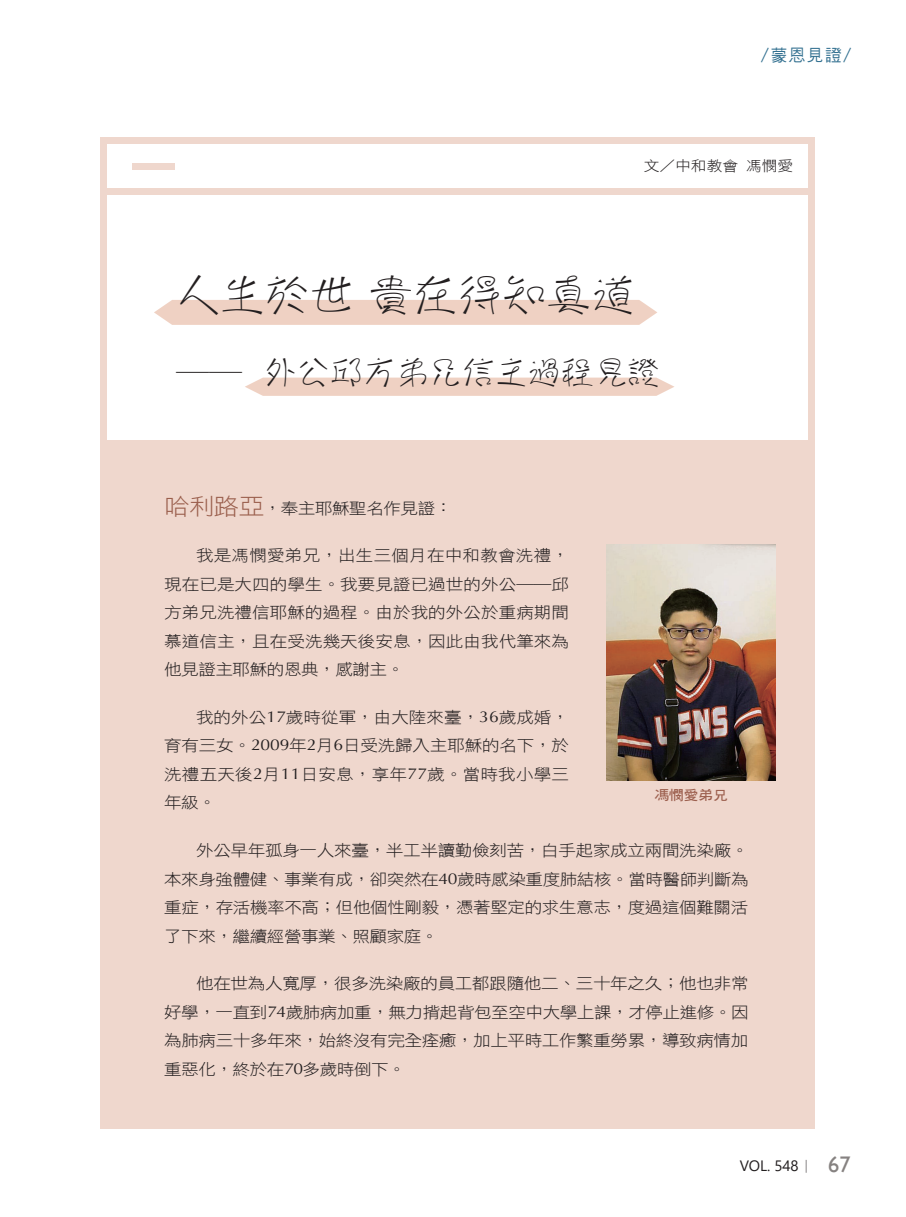
<style>
.page{position:relative;width:906px;height:1217px;background:#fff}
.page>*{position:absolute;margin:0;border:0;box-sizing:border-box;transform-origin:0 0}
.題目_凝書體{font:43.05px "DF Hui Sa W2 WINP BF";color:#231f20}
.題目_凝書體-2{font:31.95px "DF Hui Sa W2 WINP BF";color:#231f20}
.專欄{font:16.5px "DF Hei W5 WIN BF";color:#327090}
.Normal-首段{font:15.75px/28.5px "DF Hei W3 WIN BF";letter-spacing:-.02em;color:#231f20;text-align:justify;scale:1.11 1}
.t1{font:15px "Segoe UI";color:#231f20}
.作者{font:14.1px "DF Hei W3 WIN BF";color:#231f20;scale:1.11 1}
.圖說_大{font:13.5px "DF Hei W7 WIN BF";letter-spacing:-.025em;color:#9c5f4e;scale:1.11 1}
.s1{font-size:22.95px;color:#9a5f4d}
.s2{font-family:"Optima"}
.s3{font-family:"Adobe Ming Std";font-weight:300}
.s4{font-family:"Gill Sans";font-size:22.5px;color:#868281}
</style>
<div class="page">
<div style="left:100px;top:440px;width:714px;height:688px;background:#efd7cd"></div>
<div style="left:100px;top:137px;width:714px;height:7px;background:#efd7cd"></div>
<div style="left:100px;top:188px;width:714px;height:7px;background:#efd7cd"></div>
<div style="left:133px;top:163px;width:42px;height:6px;background:#efd7cd"></div>
<div style="left:808px;top:137px;width:6px;height:303px;background:#efd7cd"></div>
<div style="left:100px;top:137px;width:6px;height:303px;background:#efd7cd"></div>
<svg style="left:245px;top:377px;width:429px;height:19px;background:#f0d4c7"></svg>
<div style="left:154px;top:300px;width:503px;height:25px;background:#efd1c3"></div>
<img style="left:606px;top:544px;width:169px;height:236px">
<p class="專欄" style="left:760px;top:47px;width:92px">/蒙恩見證/</p>
<p class="作者" style="left:643px;top:159px;width:136px">文／中和教會 馮憫愛</p>
<p class="題目_凝書體" style="left:176px;top:273px;width:461px">人生於世 貴在得知真道</p>
<p class="題目_凝書體-2" style="left:176px;top:356px;width:485px">── 外公邱方弟兄信主過程見證</p>
<p class="Normal-首段" style="left:164px;top:494px;width:261px"><span class="s1">哈利路亞</span>，奉主耶穌聖名作見證：</p>
<p class="Normal-首段" style="left:164px;top:541px;width:366px;text-indent:32px">我是馮憫愛弟兄，出生三個月在中和教會洗禮，現在已是大四的學生。我要見證已過世的外公――邱方弟兄洗禮信耶穌的過程。由於我的外公於重病期間慕道信主，且在受洗幾天後安息，因此由我代筆來為他見證主耶穌的恩典，感謝主。</p>
<p class="Normal-首段" style="left:164px;top:702px;width:366px;text-indent:32px">我的外公<span class="s2">17</span>歲時從軍，由大陸來臺，<span class="s2">36</span>歲成婚，育有三女。<span class="s2">2009</span>年<span class="s2">2</span>月<span class="s2">6</span>日受洗歸入主耶穌的名下，於洗禮五天後<span class="s2">2</span>月<span class="s2">11</span>日安息，享年<span class="s2">77</span>歲。當時我小學三年級。</p>
<p class="Normal-首段" style="left:164px;top:835px;width:528px;text-indent:32px">外公早年孤身一人來臺，半工半讀勤儉刻苦，白手起家成立兩間洗染廠。本來身強體健、事業有成，卻突然在<span class="s2">40</span>歲時感染重度肺結核。當時醫師判斷為重症，存活機率不高；但他個性剛毅，憑著堅定的求生意志，度過這個難關活了下來，繼續經營事業、照顧家庭。</p>
<p class="Normal-首段" style="left:164px;top:969px;width:528px;text-indent:32px">他在世為人寬厚，很多洗染廠的員工都跟隨他二、三十年之久；他也非常好學，一直到<span class="s2">74</span>歲肺病加重，無力揹起背包至空中大學上課，才停止進修。因為肺病三十多年來，始終沒有完全痊癒，加上平時工作繁重勞累，導致病情加重惡化，終於在<span class="s2">70</span>多歲時倒下。</p>
<p class="圖說_大" style="left:654px;top:787px;width:68px">馮憫愛弟兄</p>
<p class="t1" style="left:739px;top:1151px;width:112px">VOL. 548<span class="s3">｜</span> <span class="s4">67</span></p>
</div>
